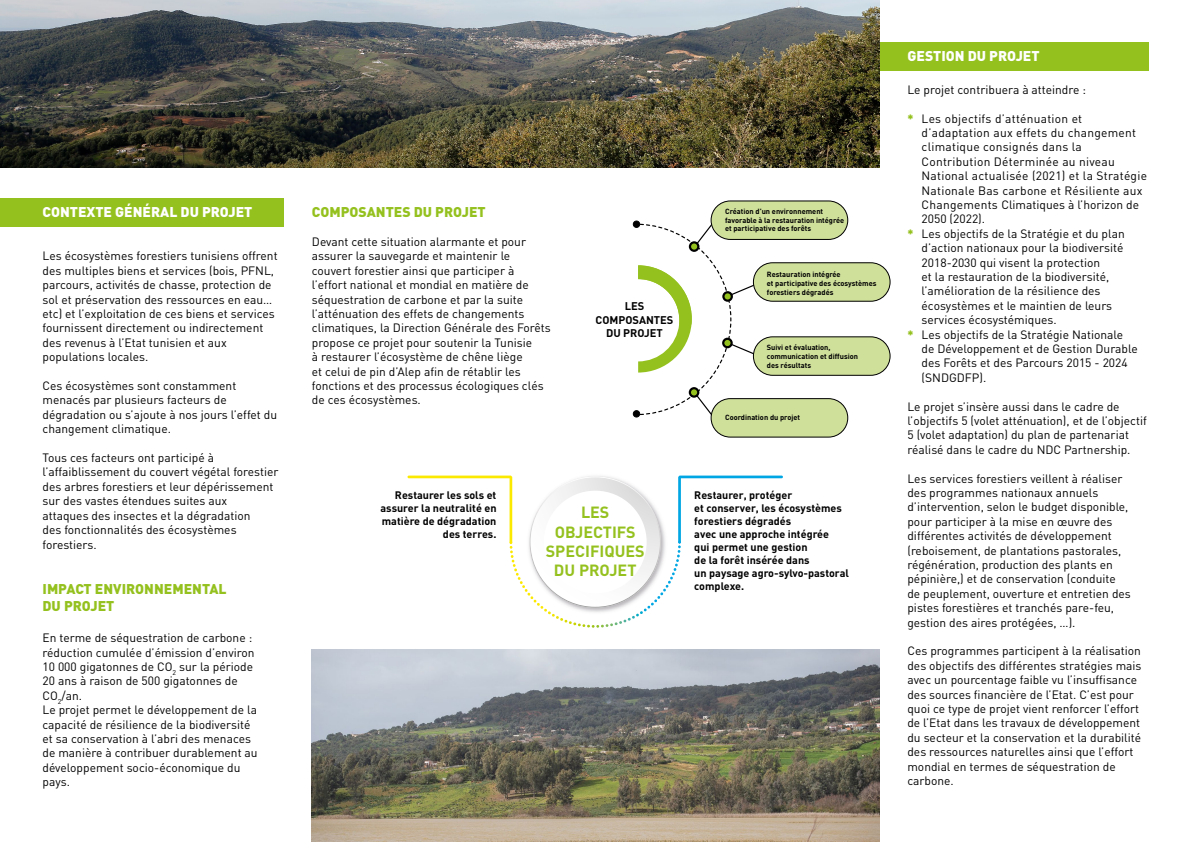
<style>
.page{position:relative;width:1191px;height:842px;background:#fff}
.page>*{position:absolute;margin:0;border:0;box-sizing:border-box;transform-origin:0 0}
.t1{font:700 16.1px/19.3px "DIN";color:#95c11f;text-align:center}
.t2{font:900 14px/16.8px "DIN";color:#95c11f}
.t3{font:900 14px "DIN";color:#fff}
.t4{font:12px/14.4px "DIN";color:#000}
.t5{font:12px/14.4px "DIN";letter-spacing:.02em;color:#000}
.t6{font:900 12px "DIN";color:#95c11f}
.t7{font:700 11px/13.3px "DIN";color:#000;text-align:center}
.t8{font:700 10.8px/13px "DIN";color:#000}
.t9{font:700 7.4px/8.9px "DIN";color:#000}
.t10{font:7px "DIN";color:#000}
</style>
<div class="page">
<div style="left:0;top:198px;width:283px;height:29px;background:#95c11f"></div>
<div style="left:856px;top:43px;width:292px;height:28px;background:#95c11f"></div>
<img style="left:0;top:0;width:879px;height:167px">
<img style="left:312px;top:649px;width:567px;height:193px">
<svg style="left:633px;top:221px;width:127px;height:197px"></svg>
<div style="left:711px;top:201px;width:136px;height:38px;background:#cfe09b;border-radius:19px"></div>
<div style="left:711px;top:201px;width:137px;height:39px;border:1px solid #000;border-radius:19px"></div>
<div style="left:753px;top:263px;width:137px;height:38px;background:#cfe09b;border-radius:19px"></div>
<div style="left:753px;top:262px;width:137px;height:40px;border:1px solid #000;border-radius:19px"></div>
<div style="left:753px;top:337px;width:137px;height:38px;background:#cfe09b;border-radius:19px"></div>
<div style="left:753px;top:336px;width:137px;height:40px;border:1px solid #000;border-radius:19px"></div>
<div style="left:711px;top:399px;width:136px;height:38px;background:#cfe09b;border-radius:19px"></div>
<div style="left:711px;top:398px;width:137px;height:39px;border:1px solid #000;border-radius:19px"></div>
<img style="left:540px;top:608px;width:110px;height:7px">
<svg style="left:407px;top:476px;width:376px;height:132px"></svg>
<p class="t3" style="left:43px;top:203px;width:211px">CONTEXTE GÉNÉRAL DU PROJET</p>
<p class="t4" style="left:43px;top:249px;width:237px">Les écosystèmes forestiers tunisiens offrent des multiples biens et services (bois, PFNL, parcours, activités de chasse, protection de sol et préservation des ressources en eau... etc) et ’l exploitation de ces biens et services fournissent directement ou indirectement des revenus ’là Etat tunisien et aux populations locales.</p>
<p class="t4" style="left:43px;top:378px;width:236px">Ces écosystèmes sont constamment menacés par plusieurs facteurs de dégradation ou ’s ajoute à nos jours ’l effet du changement climatique.</p>
<p class="t4" style="left:43px;top:450px;width:237px">Tous ces facteurs ont participé à<br>’l affaiblissement du couvert végétal forestier des arbres forestiers et leur dépérissement sur des vastes étendues suites aux<br>attaques des insectes et la dégradation<br>des fonctionnalités des écosystèmes forestiers.</p>
<p class="t2" style="left:43px;top:580px;width:185px">IMPACT ENVIRONNEMENTAL<br>DU PROJET</p>
<p class="t4" style="left:43px;top:630px;width:213px">En terme de séquestration de carbone : réduction cumulée ’d émission ’d environ</p>
<p class="t10" style="left:173px;top:668px;width:5px">2</p>
<p class="t4" style="left:43px;top:659px;width:212px;text-indent:137px">sur la période<br>20 ans à raison de 500 gigatonnes de</p>
<p class="t10" style="left:58px;top:697px;width:5px">2</p>
<p class="t4" style="left:43px;top:659px;width:132px">10 000 gigatonnes de CO</p>
<p class="t4" style="left:43px;top:688px;width:217px">CO /an.<br>Le projet permet le développement de la capacité de résilience de la biodiversité et sa conservation ’là abri des menaces de manière à contribuer durablement au développement socio-économique du pays.</p>
<p class="t2" style="left:312px;top:203px;width:175px">COMPOSANTES DU PROJET</p>
<p class="t4" style="left:312px;top:234px;width:240px">Devant cette situation alarmante et pour assurer la sauvegarde et maintenir le couvert forestier ainsi que participer à<br>’l effort national et mondial en matière de séquestration de carbone et par la suite<br>’l atténuation des effets de changements climatiques la, Direction Générale des Forêts propose ce projet pour soutenir la Tunisie<br>à restaurer ’l écosystème de chêne liège<br>et celui de pin ’d Alep afin de rétablir les fonctions et des processus écologiques clés de ces écosystèmes.</p>
<p class="t7" style="left:595px;top:299px;width:79px">LES<br>COMPOSANTES<br>DU PROJET</p>
<p class="t9" style="left:725px;top:206px;width:121px">Création ’d un environnement favorable laà restauration intégrée et participative des forêts</p>
<p class="t9" style="left:767px;top:270px;width:111px">Restauration intégrée<br>et participative des écosystèmes forestiers dégradés</p>
<p class="t9" style="left:767px;top:342px;width:93px">Suivi et évaluation, communication et diffusion des résultats</p>
<p class="t9" style="left:725px;top:413px;width:77px">Coordination du projet</p>
<p class="t8" style="left:380px;top:488px;width:118px;text-align:right">Restaurer les sols et assurer la neutralité en matière de dégradation des terres.</p>
<h1 class="t1" style="left:546px;top:502px;width:100px">LES<br>OBJECTIFS<br>SPECIFIQUES<br>DU PROJET</h1>
<p class="t8" style="left:694px;top:488px;width:156px">Restaurer, protéger<br>et conserver, les écosystèmes forestiers dégradés<br>avec une approche intégrée<br>qui permet une gestion<br>de la forêt insérée dans<br>un paysage agro-sylvo-pastoral complexe.</p>
<p class="t3" style="left:907px;top:47px;width:134px">GESTION DU PROJET</p>
<p class="t4" style="left:907px;top:82px;width:180px">Le projet contribuera à atteindre :</p>
<p class="t5" style="left:921px;top:111px;width:162px">Les objectifs ’d atténuation et</p>
<p class="t6" style="left:907px;top:110px;width:8px">*</p>
<p class="t6" style="left:907px;top:225px;width:8px">*</p>
<p class="t6" style="left:907px;top:326px;width:8px">*</p>
<p class="t5" style="left:921px;top:125px;width:227px">’d adaptation aux effets du changement climatique consignés dans la Contribution Déterminée au niveau National actualisée (2021) et la Stratégie Nationale Bas carbone et Résiliente aux Changements Climatiques ’là horizon de 2050 )2022 .(<br>Les objectifs de la Stratégie et du plan</p>
<p class="t4" style="left:921px;top:240px;width:203px">’d action nationaux pour la biodiversité 2018-2030 qui visent la protection<br>et la restauration de la biodiversité,<br>’l amélioration de la résilience des écosystèmes et le maintien de leurs services écosystémiques.<br>Les objectifs de la Stratégie Nationale</p>
<p class="t4" style="left:921px;top:341px;width:218px">de Développement et de Gestion Durable des Forêts et des Parcours 2015 - 2024 (SNDGDFP .(</p>
<p class="t4" style="left:907px;top:399px;width:241px">Le projet ’s insère aussi dans le cadre de<br>’l objectifs 5 (volet atténuation ,) et de ’l objectif 5 (volet adaptation) du plan de partenariat réalisé dans le cadre du NDC Partnership.</p>
<p class="t4" style="left:907px;top:471px;width:225px">Les services forestiers veillent à réaliser des programmes nationaux annuels<br>’d intervention, selon le budget disponible, pour participer laà mise en œuvre des différentes activités de développement (reboisement, de plantations pastorales, régénération, production des plants en pépinière ) , et de conservation (conduite de peuplement, ouverture et entretien des pistes forestières et tranchés pare-feu, gestion des aires protégées ..., .(</p>
<p class="t4" style="left:907px;top:644px;width:236px">Ces programmes participent laà réalisation des objectifs des différentes stratégies mais avec un pourcentage faible vu ’l insuffisance des sources financière de ’l Etat C. ’est pour quoi ce type de projet vient renforcer ’l effort de ’l Etat dans les travaux de développement du secteur et la conservation et la durabilité des ressources naturelles ainsi que ’l effort mondial en termes de séquestration de carbone.</p>
</div>
